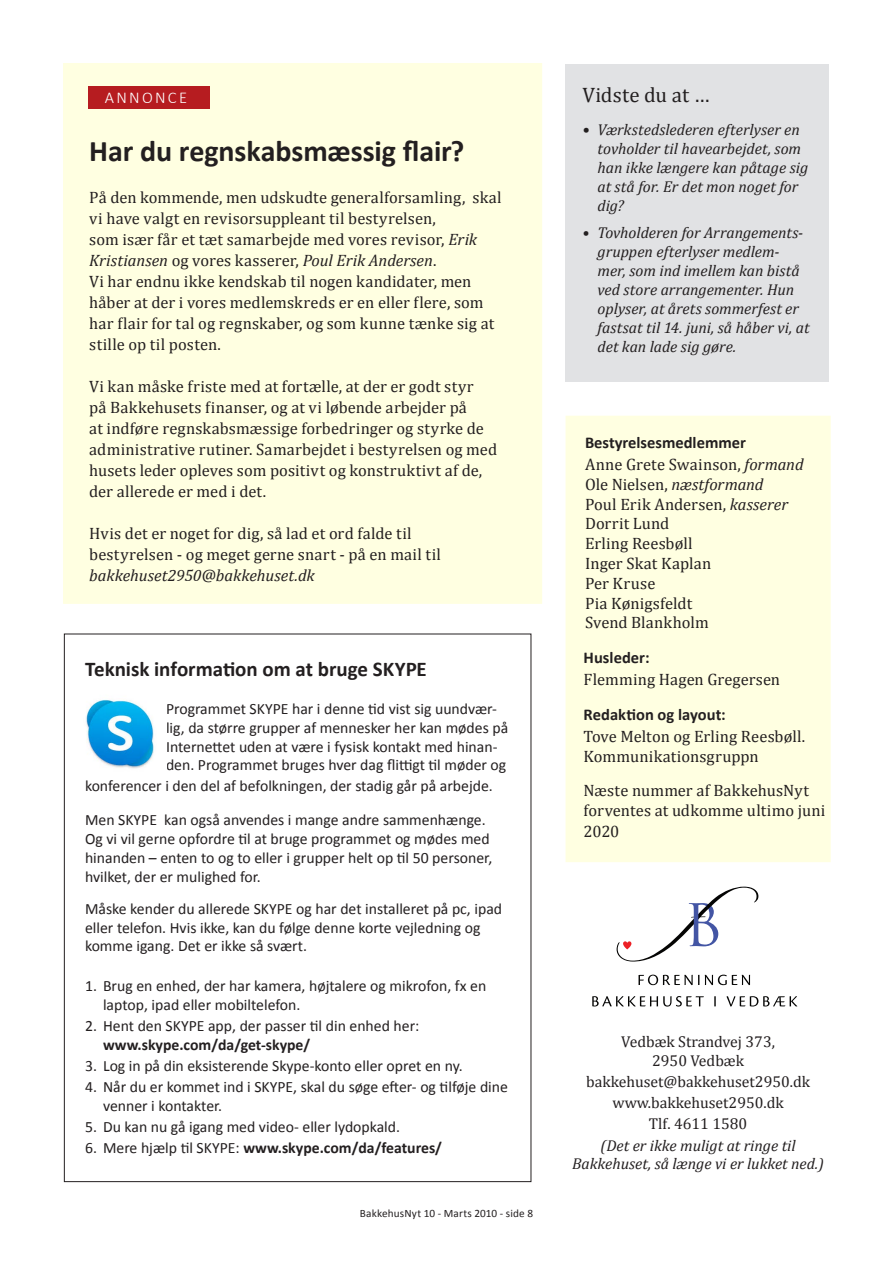
<style>
.page{position:relative;width:893px;height:1263px;background:#fff}
.page>*{position:absolute;margin:0;border:0;box-sizing:border-box;transform-origin:0 0}
.Brødtekst{font:700 30px "Calibri";letter-spacing:-.005em;color:#231f20}
.Overskrift_1{font:700 21px "Calibri";color:#231f20}
.Brødtekst-2{font:21px "Cambria";letter-spacing:.005em;color:#231f20}
.Brødtekst-3{font:16.5px/21px "Cambria";letter-spacing:.005em;color:#231f20}
.Brødtekst-4{font:700 16.5px "Calibri";color:#231f20}
.Kassetekst_Calibri_F{font:700 16.5px "Calibri";color:#231f20}
.Brødtekst-5{font:300 16.5px "Calibri";letter-spacing:.14em;color:#fff}
.Kassetekst_Calibri{font:15.75px/18.9px "Calibri";color:#231f20}
.Brødtekst-6{font:italic 15.75px/19px "Cambria";color:#231f20}
.Kassetekst_Cambria_f{font:15.75px/18.9px "Cambria";color:#231f20;text-align:center}
.Kassetekst_Cambria_f-2{font:italic 15.75px/18.9px "Cambria";color:#231f20;text-align:center}
.Kassetekst_Calibri-2{font:700 15.75px "Calibri";color:#231f20}
.Klummetitel_sidetal{font:11.25px "Calibri";letter-spacing:.01em;color:#231f20}
.s1{font-style:italic}
.s2{font-weight:700}
.s3{font-weight:400}
.s4{font-size:16.5px}
</style>
<div class="page">
<div style="left:63px;top:63px;width:479px;height:541px;background:#ffffe1"></div>
<div style="left:565px;top:64px;width:264px;height:317px;background:#e1e2e4"></div>
<svg style="left:617px;top:887px;width:141px;height:75px"></svg>
<svg style="left:638px;top:975px;width:112px;height:10px"></svg>
<svg style="left:592px;top:996px;width:112px;height:10px"></svg>
<svg style="left:714px;top:996px;width:2px;height:10px"></svg>
<svg style="left:726px;top:996px;width:71px;height:10px"></svg>
<div style="left:566px;top:416px;width:264px;height:445px;background:#ffffe1"></div>
<div style="left:566px;top:416px;width:265px;height:446px;border:2px solid #ffffe1"></div>
<div style="left:88px;top:86px;width:122px;height:23px;background:#b61c20"></div>
<img style="left:86px;top:699px;width:68px;height:70px">
<p class="Brødtekst-5" style="left:105px;top:87px;width:84px">ANNONCE</p>
<p class="Brødtekst" style="left:89px;top:132px;width:376px">Har du regnskabsmæssig flair?</p>
<p class="Brødtekst-3" style="left:89px;top:187px;width:414px">På den kommende, men udskudte generalforsamling, skal vi have valgt en revisorsuppleant til bestyrelsen,<br>som især får et tæt samarbejde med vores revisor, <span class="s1">Erik Kristiansen</span> og vores kasserer, <span class="s1">Poul Erik Andersen</span>.<br>Vi har endnu ikke kendskab til nogen kandidater, men håber at der i vores medlemskreds er en eller flere, som har flair for tal og regnskaber, og som kunne tænke sig at stille op til posten.</p>
<p class="Brødtekst-3" style="left:89px;top:376px;width:409px">Vi kan måske friste med at fortælle, at der er godt styr<br>på Bakkehusets finanser, og at vi løbende arbejder på<br>at indføre regnskabsmæssige forbedringer og styrke de administrative rutiner. Samarbejdet i bestyrelsen og med husets leder opleves som positivt og konstruktivt af de, der allerede er med i det.</p>
<p class="Brødtekst-3" style="left:89px;top:523px;width:353px">Hvis det er noget for dig, så lad et ord falde til bestyrelsen - og meget gerne snart - på en mail til <span class="s1">bakkehuset2950@bakkehuset.dk</span></p>
<p class="Overskrift_1" style="left:85px;top:655px;width:343px">Teknisk information om at bruge SKYPE</p>
<p class="Kassetekst_Calibri" style="left:166px;top:699px;width:344px">Programmet SKYPE har i denne tid vist sig uundvær&shy;lig, da større grupper af mennesker her kan mødes på Internettet uden at være i fysisk kontakt med hinan&shy;den. Programmet bruges hver dag flittigt til møder og</p>
<p class="Kassetekst_Calibri" style="left:85px;top:777px;width:409px">konferencer i den del af befolkningen, der stadig går på arbejde.</p>
<p class="Kassetekst_Calibri" style="left:85px;top:811px;width:409px">Men SKYPE kan også anvendes i mange andre sammenhænge.<br>Og vi vil gerne opfordre til at bruge programmet og mødes med hinanden – enten to og to eller i grupper helt op til 50 personer, hvilket, der er mulighed for.</p>
<p class="Kassetekst_Calibri" style="left:85px;top:899px;width:419px">Måske kender du allerede SKYPE og har det installeret på pc, ipad eller telefon. Hvis ikke, kan du følge denne korte vejledning og komme igang. Det er ikke så svært.</p>
<p class="Kassetekst_Calibri" style="left:103px;top:977px;width:385px;text-indent:-18px">1. Brug en enhed, der har kamera, højtalere og mikrofon, fx en laptop, ipad eller mobiltelefon.</p>
<p class="Kassetekst_Calibri" style="left:103px;top:1017px;width:318px;text-indent:-18px">2. Hent den SKYPE app, der passer til din enhed her: <span class="s2">www.skype.com/da/get-skype/</span></p>
<p class="Kassetekst_Calibri" style="left:85px;top:1056px;width:379px">3. Log in på din eksisterende Skype-konto eller opret en ny.</p>
<p class="Kassetekst_Calibri" style="left:103px;top:1078px;width:406px;text-indent:-18px">4. Når du er kommet ind i SKYPE, skal du søge efter- og tilføje dine venner i kontakter.</p>
<p class="Kassetekst_Calibri" style="left:85px;top:1117px;width:317px">5. Du kan nu gå igang med video- eller lydopkald.</p>
<p class="Kassetekst_Calibri-2" style="left:85px;top:1138px;width:358px"><span class="s3">6. Mere hjælp til SKYPE:</span> www.skype.com/da/features/</p>
<p class="Klummetitel_sidetal" style="left:360px;top:1206px;width:175px">BakkehusNyt 10 - Marts 2010 - side 8</p>
<p class="Brødtekst-2" style="left:583px;top:83px;width:128px">Vidste du at …</p>
<p class="Brødtekst-6" style="left:598px;top:120px;width:212px;text-indent:-15px"><span class="s4">•</span> Værkstedslederen efterlyser en tovholder til havearbejdet, som han ikke længere kan påtage sig at stå for. Er det mon noget for dig?</p>
<p class="Brødtekst-6" style="left:598px;top:222px;width:213px;text-indent:-15px">• Tovholderen for Arrangements&shy;gruppen efterlyser medlem&shy;mer, som ind imellem kan bistå ved store arrangementer. Hun oplyser, at årets sommerfest er fastsat til 14. juni, så håber vi, at det kan lade sig gøre.</p>
<p class="Kassetekst_Calibri_F" style="left:585px;top:432px;width:162px">Bestyrelsesmedlemmer</p>
<p class="Brødtekst-3" style="left:585px;top:454px;width:220px">Anne Grete Swainson, <span class="s1">formand</span></p>
<p class="Brødtekst-3" style="left:585px;top:473px;width:180px">Ole Nielsen, <span class="s1">næstformand</span></p>
<p class="Brødtekst-3" style="left:585px;top:493px;width:204px">Poul Erik Andersen, <span class="s1">kasserer</span></p>
<p class="Brødtekst-3" style="left:585px;top:513px;width:86px">Dorrit Lund</p>
<p class="Brødtekst-3" style="left:585px;top:533px;width:109px">Erling Reesbøll</p>
<p class="Brødtekst-3" style="left:585px;top:553px;width:128px">Inger Skat Kaplan</p>
<p class="Brødtekst-3" style="left:585px;top:572px;width:72px">Per Kruse</p>
<p class="Brødtekst-3" style="left:585px;top:592px;width:109px">Pia Kønigsfeldt</p>
<p class="Brødtekst-3" style="left:585px;top:612px;width:125px">Svend Blankholm</p>
<p class="Brødtekst-4" style="left:584px;top:647px;width:68px">Husleder:</p>
<p class="Brødtekst-3" style="left:584px;top:669px;width:198px">Flemming Hagen Gregersen</p>
<p class="Brødtekst-4" style="left:584px;top:704px;width:144px">Redaktion og layout:</p>
<p class="Brødtekst-3" style="left:584px;top:726px;width:223px;line-height:19.8px">Tove Melton og Erling Reesbøll.<br>Kommunikationsgruppn</p>
<p class="Brødtekst-3" style="left:584px;top:780px;width:243px;line-height:20.4px">Næste nummer af BakkehusNyt forventes at udkomme ultimo juni<br>2020</p>
<p class="Kassetekst_Cambria_f" style="left:621px;top:1032px;width:155px">Vedbæk Strandvej 373,<br>2950 Vedbæk</p>
<p class="Kassetekst_Cambria_f" style="left:586px;top:1072px;width:225px">bakkehuset@bakkehuset2950.dk</p>
<p class="Kassetekst_Cambria_f" style="left:612px;top:1093px;width:173px">www.bakkehuset2950.dk</p>
<p class="Kassetekst_Cambria_f" style="left:649px;top:1114px;width:100px">Tlf. 4611 1580</p>
<p class="Kassetekst_Cambria_f-2" style="left:572px;top:1135px;width:253px">(Det er ikke muligt at ringe til<br>Bakkehuset, så længe vi er lukket ned.)</p>
</div>
